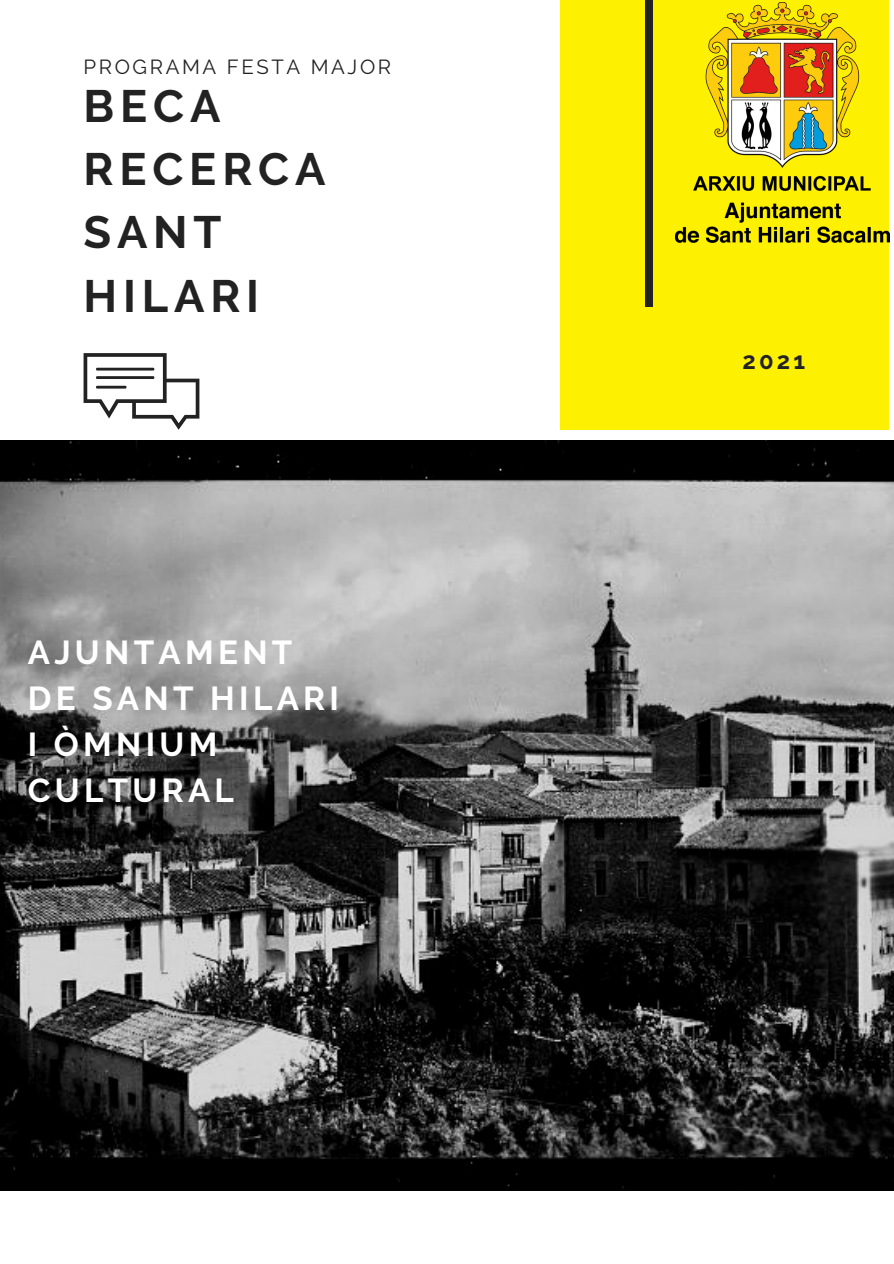
<style>
.page{position:relative;width:894px;height:1264px;background:#fff}
.page>*{position:absolute;margin:0;border:0;box-sizing:border-box;transform-origin:0 0}
.t1{font:700 45.15px/63px "Raleway";letter-spacing:.13em;color:#222}
.t2{font:700 33.15px/46.2px "Raleway";letter-spacing:.13em;color:#fff}
.t3{font:700 23.7px "Raleway";color:#222}
.t4{font:20.4px "Raleway";letter-spacing:.13em;color:#222}
</style>
<div class="page">
<img style="left:0;top:440px;width:893px;height:750px">
<div style="left:560px;top:0;width:328px;height:430px;background:#fef001"></div>
<svg style="left:83px;top:353px;width:116px;height:76px"></svg>
<hr style="left:95px;top:368px;width:60px;height:2px;background:#222;border-radius:2px">
<hr style="left:95px;top:376px;width:60px;height:3px;background:#222;border-radius:2px">
<hr style="left:95px;top:386px;width:32px;height:2px;background:#222;border-radius:2px">
<div style="left:645px;top:0;width:7px;height:306px;background:#222"></div>
<img style="left:675px;top:2px;width:213px;height:240px">
<p class="t4" style="left:83px;top:55px;width:309px">PROGRAMA FESTA MAJOR</p>
<p class="t1" style="left:83px;top:75px;width:243px">BECA<br>RECERCA</p>
<p class="t1" style="left:83px;top:201px;width:177px">SANT<br>HILARI</p>
<p class="t2" style="left:28px;top:629px;width:312px">AJUNTAMENT<br>DE SANT HILARI<br>I ÒMNIUM<br>CULTURAL</p>
<p class="t3" style="left:742px;top:346px;width:64px">2021</p>
</div>
